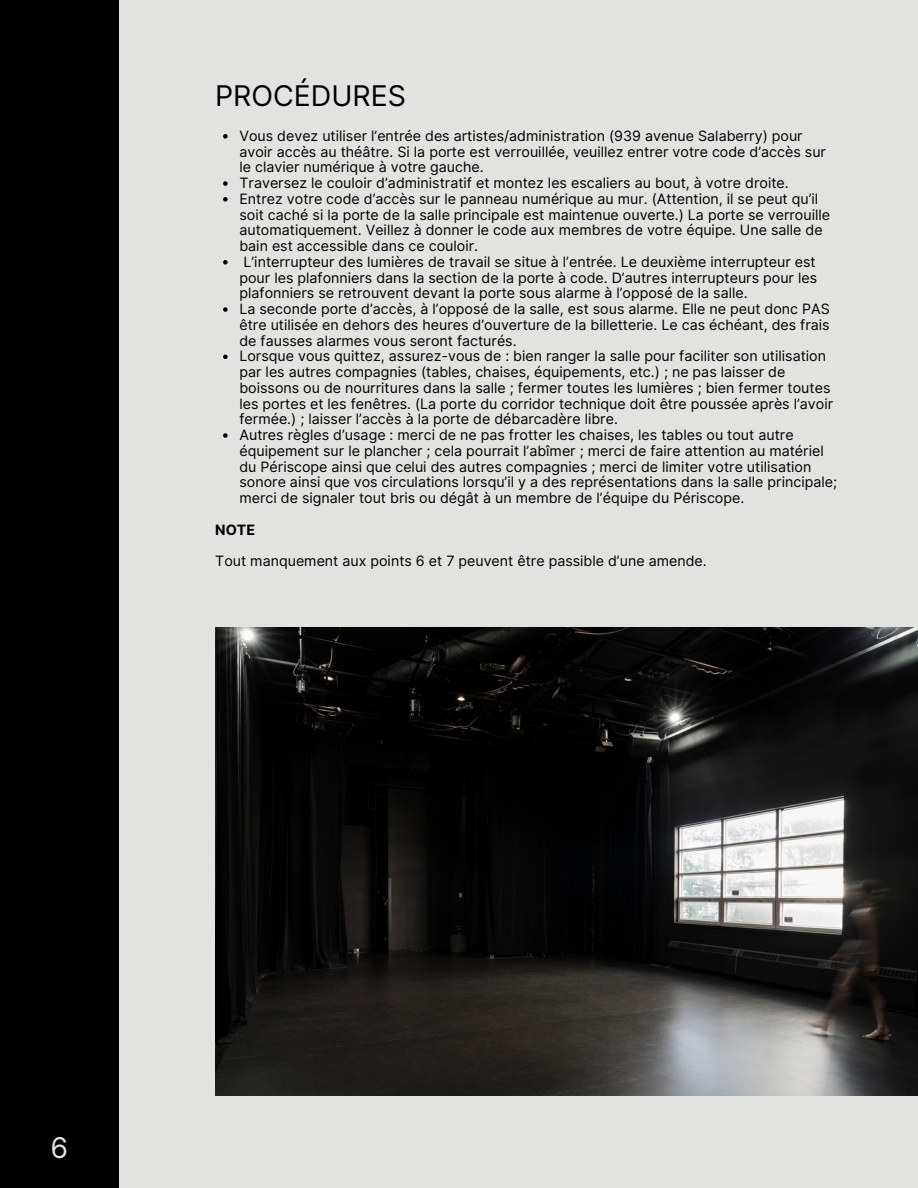
<style>
.page{position:relative;width:918px;height:1188px;background:#e2e3e0}
.page>*{position:absolute;margin:0;border:0;box-sizing:border-box;transform-origin:0 0}
.t1{font:28.5px "Inter";color:#000}
.t2{font:28.5px "Inter";color:#e2e3e0}
.t3{font:14.25px/15.8px "Inter";color:#000}
.t4{font:700 14.25px "Inter";color:#000}
</style>
<div class="page">
<div style="left:0;top:0;width:119px;height:1188px;background:#000"></div>
<img style="left:215px;top:628px;width:703px;height:468px">
<svg style="left:223px;top:134px;width:5px;height:5px"></svg>
<svg style="left:223px;top:181px;width:5px;height:5px"></svg>
<svg style="left:223px;top:197px;width:5px;height:5px"></svg>
<svg style="left:223px;top:260px;width:5px;height:5px"></svg>
<svg style="left:223px;top:307px;width:5px;height:5px"></svg>
<svg style="left:223px;top:355px;width:5px;height:4px"></svg>
<svg style="left:223px;top:433px;width:5px;height:5px"></svg>
<p class="t1" style="left:215px;top:79px;width:192px">PROCÉDURES</p>
<p class="t3" style="left:239px;top:128px;width:588px">Vous devez utiliser l’entrée des artistes/administration (939 avenue Salaberry) pour avoir accès au théâtre. Si la porte est verrouillée, veuillez entrer votre code d’accès sur le clavier numérique à votre gauche.</p>
<p class="t3" style="left:239px;top:175px;width:551px">Traversez le couloir d’administratif et montez les escaliers au bout, à votre droite.</p>
<p class="t3" style="left:239px;top:191px;width:592px">Entrez votre code d’accès sur le panneau numérique au mur. (Attention, il se peut qu’il soit caché si la porte de la salle principale est maintenue ouverte.) La porte se verrouille automatiquement. Veillez à donner le code aux membres de votre équipe. Une salle de bain est accessible dans ce couloir.</p>
<p class="t3" style="left:239px;top:254px;width:579px;text-align:justify">L’interrupteur des lumières de travail se situe à l’entrée. Le deuxième interrupteur est pour les plafonniers dans la section de la porte à code. D’autres interrupteurs pour les plafonniers se retrouvent devant la porte sous alarme à l’opposé de la salle.</p>
<p class="t3" style="left:239px;top:301px;width:592px;text-align:justify">La seconde porte d’accès, à l’opposé de la salle, est sous alarme. Elle ne peut donc PAS être utilisée en dehors des heures d’ouverture de la billetterie. Le cas échéant, des frais de fausses alarmes vous seront facturés.</p>
<p class="t3" style="left:239px;top:348px;width:595px">Lorsque vous quittez, assurez-vous de : bien ranger la salle pour faciliter son utilisation par les autres compagnies (tables, chaises, équipements, etc.) ; ne pas laisser de boissons ou de nourritures dans la salle ; fermer toutes les lumières ; bien fermer toutes les portes et les fenêtres. (La porte du corridor technique doit être poussée après l’avoir fermée.) ; laisser l’accès à la porte de débarcadère libre.</p>
<p class="t3" style="left:239px;top:427px;width:599px">Autres règles d’usage : merci de ne pas frotter les chaises, les tables ou tout autre équipement sur le plancher ; cela pourrait l’abîmer ; merci de faire attention au matériel du Périscope ainsi que celui des autres compagnies ; merci de limiter votre utilisation sonore ainsi que vos circulations lorsqu’il y a des représentations dans la salle principale; merci de signaler tout bris ou dégât à un membre de l’équipe du Périscope.</p>
<p class="t4" style="left:215px;top:521px;width:41px">NOTE</p>
<p class="t3" style="left:215px;top:553px;width:493px">Tout manquement aux points 6 et 7 peuvent être passible d’une amende.</p>
<p class="t2" style="left:51px;top:1130px;width:19px">6</p>
</div>
